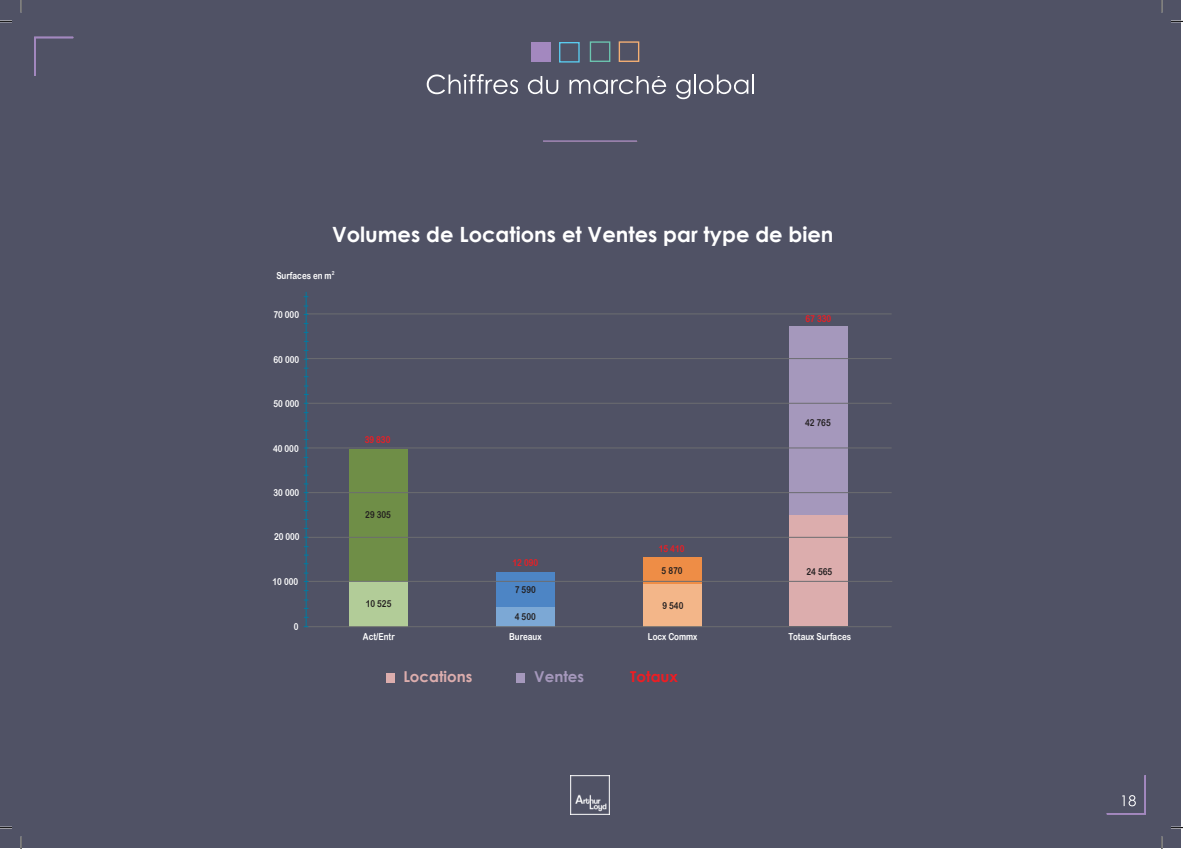
<style>
.page{position:relative;width:1183px;height:849px;background:#fff}
.page>*{position:absolute;margin:0;border:0;box-sizing:border-box;transform-origin:0 0}
.t1{font:700 21px "Century Gothic";color:#fff}
.t2{font:700 15px "Century Gothic";color:#dcadad}
.t3{font:700 15px "Century Gothic";color:#a598bc}
.t4{font:700 15px "Century Gothic";color:#ee1d23}
.t5{font:9.6px "Arial Rounded MT Bold";color:#fff;scale:.83 1}
.t6{font:9.6px "Arial Rounded MT Bold";color:#231f20;scale:.83 1}
.t7{font:9.6px "Arial Rounded MT Bold";color:#ee1d23;scale:.83 1}
</style>
<div class="page">
<div style="left:0;top:0;width:1179px;height:847px;background:#505265"></div>
<div style="left:349px;top:449px;width:59px;height:132px;background:#6f8e47"></div>
<div style="left:349px;top:581px;width:59px;height:45px;background:#b2cc98"></div>
<div style="left:496px;top:572px;width:58px;height:35px;background:#4d85c5"></div>
<div style="left:496px;top:607px;width:58px;height:19px;background:#7ca8d5"></div>
<div style="left:643px;top:557px;width:58px;height:27px;background:#ee8d46"></div>
<div style="left:643px;top:584px;width:58px;height:42px;background:#f3b689"></div>
<div style="left:789px;top:326px;width:58px;height:191px;background:#a598bc"></div>
<div style="left:789px;top:515px;width:58px;height:111px;background:#dcadad"></div>
<hr style="left:543px;top:140px;width:93px;height:2px;background:#a388bf">
<img style="left:570px;top:775px;width:39px;height:39px">
<div style="left:34px;top:37px;width:40px;height:40px;border:1px solid #a388bf"></div>
<div style="left:1105px;top:774px;width:40px;height:40px;border:1px solid #a388bf"></div>
<svg style="left:426px;top:74px;width:92px;height:20px"></svg>
<svg style="left:527px;top:76px;width:31px;height:18px"></svg>
<svg style="left:569px;top:76px;width:97px;height:18px"></svg>
<svg style="left:676px;top:74px;width:77px;height:25px"></svg>
<div style="left:511px;top:33px;width:158px;height:43px;background:#505265"></div>
<div style="left:531px;top:42px;width:19px;height:19px;background:#a388bf"></div>
<div style="left:559px;top:42px;width:20px;height:21px;border:1px solid #5acbef"></div>
<div style="left:589px;top:41px;width:21px;height:21px;border:1px solid #6cc6b0"></div>
<div style="left:618px;top:41px;width:21px;height:21px;border:1px solid #f6b074"></div>
<svg style="left:1122px;top:795px;width:13px;height:11px"></svg>
<hr style="left:305px;top:313px;width:586px;height:1px;background:#6c6d70">
<hr style="left:305px;top:358px;width:586px;height:1px;background:#6c6d70">
<hr style="left:305px;top:403px;width:586px;height:1px;background:#6c6d70">
<hr style="left:305px;top:447px;width:586px;height:1px;background:#6c6d70">
<hr style="left:305px;top:492px;width:586px;height:1px;background:#6c6d70">
<hr style="left:305px;top:536px;width:586px;height:1px;background:#6c6d70">
<hr style="left:306px;top:580px;width:586px;height:1px;background:#6c6d70">
<hr style="left:305px;top:626px;width:586px;height:1px;background:#6c6d70">
<hr style="left:306px;top:292px;width:1px;height:335px;background:#007ba1">
<div style="left:516px;top:673px;width:8px;height:9px;background:#a598bc"></div>
<div style="left:386px;top:673px;width:9px;height:9px;background:#dcadad"></div>
<svg style="left:0;top:20px;width:12px;height:2px"></svg>
<svg style="left:1171px;top:20px;width:11px;height:2px"></svg>
<svg style="left:0;top:826px;width:12px;height:2px"></svg>
<svg style="left:1171px;top:826px;width:11px;height:2px"></svg>
<svg style="left:20px;top:0;width:2px;height:12px"></svg>
<svg style="left:20px;top:836px;width:2px;height:12px"></svg>
<svg style="left:1161px;top:0;width:1px;height:12px"></svg>
<svg style="left:1160px;top:836px;width:2px;height:12px"></svg>
<p class="t1" style="left:332px;top:221px;width:503px">Volumes de Locations et Ventes par type de bien</p>
<p class="t5" style="left:276px;top:269px;width:71px">Surfaces en m<sup>2</sup></p>
<p class="t5" style="left:273px;top:309px;width:32px">70 000</p>
<p class="t5" style="left:273px;top:354px;width:32px">60 000</p>
<p class="t5" style="left:273px;top:397px;width:32px">50 000</p>
<p class="t5" style="left:273px;top:442px;width:32px">40 000</p>
<p class="t5" style="left:273px;top:486px;width:32px">30 000</p>
<p class="t5" style="left:274px;top:531px;width:32px">20 000</p>
<p class="t5" style="left:272px;top:575px;width:32px">10 000</p>
<p class="t5" style="left:294px;top:620px;width:7px">0</p>
<p class="t5" style="left:363px;top:631px;width:40px">Act/Entr</p>
<p class="t5" style="left:509px;top:631px;width:40px">Bureaux</p>
<p class="t5" style="left:647px;top:631px;width:61px">Locx Commx</p>
<p class="t5" style="left:788px;top:631px;width:77px">Totaux Surfaces</p>
<p class="t7" style="left:805px;top:313px;width:32px">67 330</p>
<p class="t6" style="left:804px;top:417px;width:32px">42 765</p>
<p class="t7" style="left:364px;top:434px;width:32px">39 830</p>
<p class="t6" style="left:365px;top:508px;width:32px">29 305</p>
<p class="t7" style="left:658px;top:543px;width:32px">15 410</p>
<p class="t7" style="left:512px;top:557px;width:32px">12 090</p>
<p class="t6" style="left:661px;top:564px;width:27px">5 870</p>
<p class="t6" style="left:662px;top:599px;width:27px">9 540</p>
<p class="t6" style="left:806px;top:565px;width:32px">24 565</p>
<p class="t6" style="left:514px;top:584px;width:27px">7 590</p>
<p class="t6" style="left:514px;top:610px;width:27px">4 500</p>
<p class="t6" style="left:365px;top:597px;width:32px">10 525</p>
<p class="t2" style="left:403px;top:667px;width:70px">Locations</p>
<p class="t3" style="left:534px;top:667px;width:51px">Ventes</p>
<p class="t4" style="left:630px;top:667px;width:49px">Totaux</p>
</div>
